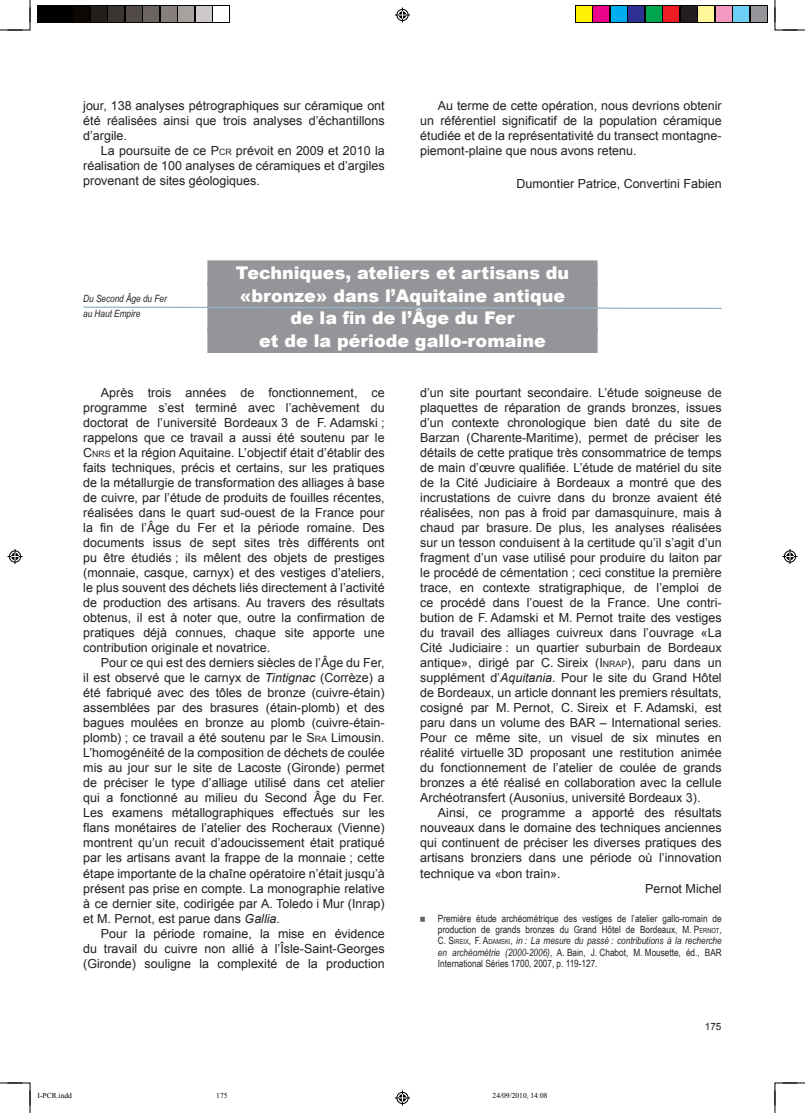
<style>
.page{position:relative;width:805px;height:1113px;background:#fff}
.page>*{position:absolute;margin:0;border:0;box-sizing:border-box;transform-origin:0 0}
.B_site{font:900 17.5px "Arial";color:#fff}
.B_txt{font:12.5px/15px "Arial";color:#231f20;text-align:justify}
.B_auteur{font:12.5px "Arial";color:#231f20}
.B_biblio{font:10px/11.2px "Arial Narrow";color:#231f20;text-align:justify}
.B_chrono_g{font:italic 10px "Arial Narrow";color:#231f20}
.t1{font:10px "Arial";color:#231f20}
.t2{font:7.5px "Times New Roman";color:#000}
.s1{font-size:8.75px}
.s2{font-style:italic}
.s3{font-size:7px}
</style>
<div class="page">
<div style="left:207px;top:260px;width:390px;height:25px;background:#939598"></div>
<div style="left:207px;top:283px;width:390px;height:25px;background:#939598"></div>
<div style="left:207px;top:305px;width:390px;height:25px;background:#939598"></div>
<div style="left:207px;top:328px;width:390px;height:25px;background:#939598"></div>
<svg style="left:83px;top:306px;width:639px;height:4px"></svg>
<svg style="left:420px;top:916px;width:4px;height:5px"></svg>
<svg style="left:38px;top:5px;width:192px;height:17px"></svg>
<div style="left:39px;top:6px;width:15px;height:15px;background:#000"></div>
<div style="left:56px;top:6px;width:15px;height:15px;background:#000"></div>
<div style="left:74px;top:6px;width:15px;height:15px;background:#0c0806"></div>
<div style="left:91px;top:6px;width:15px;height:15px;background:#241e1b"></div>
<div style="left:109px;top:6px;width:15px;height:15px;background:#3b3532"></div>
<div style="left:126px;top:6px;width:15px;height:15px;background:#524a47"></div>
<div style="left:144px;top:6px;width:15px;height:15px;background:#6b6360"></div>
<div style="left:161px;top:6px;width:15px;height:15px;background:#867f7c"></div>
<div style="left:179px;top:6px;width:15px;height:15px;background:#a7a2a0"></div>
<div style="left:196px;top:6px;width:15px;height:15px;background:#cdc9c8"></div>
<div style="left:214px;top:6px;width:15px;height:15px;background:#fff"></div>
<svg style="left:575px;top:5px;width:192px;height:17px"></svg>
<div style="left:575px;top:6px;width:15px;height:15px;background:#fff101"></div>
<div style="left:593px;top:6px;width:15px;height:15px;background:#ed028c"></div>
<div style="left:610px;top:6px;width:15px;height:15px;background:#00aeef"></div>
<div style="left:628px;top:6px;width:15px;height:15px;background:#2e3092"></div>
<div style="left:645px;top:6px;width:15px;height:15px;background:#00a54f"></div>
<div style="left:663px;top:6px;width:15px;height:15px;background:#ee1d23"></div>
<div style="left:680px;top:6px;width:15px;height:15px;background:#231f20"></div>
<div style="left:698px;top:6px;width:15px;height:15px;background:#fff79a"></div>
<div style="left:715px;top:6px;width:15px;height:15px;background:#f499c2"></div>
<div style="left:733px;top:6px;width:15px;height:15px;background:#6bcff6"></div>
<div style="left:750px;top:6px;width:15px;height:15px;background:#939598"></div>
<svg style="left:0;top:0;width:31px;height:31px"></svg>
<svg style="left:774px;top:0;width:30px;height:31px"></svg>
<svg style="left:0;top:1082px;width:31px;height:30px"></svg>
<svg style="left:774px;top:1082px;width:30px;height:30px"></svg>
<svg style="left:395px;top:8px;width:15px;height:14px"></svg>
<svg style="left:395px;top:1090px;width:15px;height:15px"></svg>
<svg style="left:8px;top:549px;width:14px;height:15px"></svg>
<svg style="left:782px;top:549px;width:15px;height:15px"></svg>
<p class="B_txt" style="left:83px;top:98px;width:303px">jour, 138 analyses pétrographiques sur céramique ont été réalisées ainsi que trois analyses d’échantillons d’argile.</p>
<p class="B_txt" style="left:83px;top:143px;width:303px;text-indent:18px">La poursuite de ce P<span class="s1">CR</span> prévoit en 2009 et 2010 la réalisation de 100 analyses de céramiques et d’argiles provenant de sites géologiques.</p>
<p class="B_txt" style="left:420px;top:98px;width:303px;text-indent:18px">Au terme de cette opération, nous devrions obtenir un référentiel significatif de la population céramique étudiée et de la représentativité du transect montagne&shy;piemont-plaine que nous avons retenu.</p>
<p class="B_auteur" style="left:516px;top:175px;width:206px">Dumontier Patrice, Convertini Fabien</p>
<p class="B_site" style="left:235px;top:260px;width:335px">Techniques, ateliers et artisans du</p>
<p class="B_site" style="left:240px;top:283px;width:326px">«bronze» dans l’Aquitaine antique</p>
<p class="B_site" style="left:290px;top:305px;width:226px">de la fin de l’Âge du Fer</p>
<p class="B_site" style="left:259px;top:328px;width:288px">et de la période gallo-romaine</p>
<p class="B_txt" style="left:83px;top:385px;width:303px;text-indent:18px">Après trois années de fonctionnement, ce programme s’est terminé avec l’achèvement du doctorat de l’université Bordeaux 3 de F. Adamski ; rappelons que ce travail a aussi été soutenu par le C<span class="s1">NRS</span> et la région Aquitaine. L’objectif était d’établir des faits techniques, précis et certains, sur les pratiques de la métallurgie de transformation des alliages à base de cuivre, par l’étude de produits de fouilles récentes, réalisées dans le quart sud-ouest de la France pour la fin de l’Âge du Fer et la période romaine. Des documents issus de sept sites très différents ont pu être étudiés ; ils mêlent des objets de prestiges (monnaie, casque, carnyx) et des vestiges d’ateliers, le plus souvent des déchets liés directement à l’activité de production des artisans. Au travers des résultats obtenus, il est à noter que, outre la confirmation de pratiques déjà connues, chaque site apporte une contribution originale et novatrice.</p>
<p class="B_txt" style="left:83px;top:655px;width:303px;text-indent:18px">Pour ce qui est des derniers siècles de l’Âge du Fer, il est observé que le carnyx de <span class="s2">Tintignac</span> (Corrèze) a été fabriqué avec des tôles de bronze (cuivre-étain) assemblées par des brasures (étain-plomb) et des bagues moulées en bronze au plomb (cuivre-étain&shy;plomb) ; ce travail a été soutenu par le S<span class="s1">RA</span> Limousin.<br>L’homogénéité de la composition de déchets de coulée mis au jour sur le site de Lacoste (Gironde) permet de préciser le type d’alliage utilisé dans cet atelier qui a fonctionné au milieu du Second Âge du Fer.<br>Les examens métallographiques effectués sur les flans monétaires de l’atelier des Rocheraux (Vienne) montrent qu’un recuit d’adoucissement était pratiqué par les artisans avant la frappe de la monnaie ; cette étape importante de la chaîne opératoire n’était jusqu’à présent pas prise en compte. La monographie relative à ce dernier site, codirigée par A. Toledo i Mur (Inrap) et M. Pernot, est parue dans <span class="s2">Gallia</span>.</p>
<p class="B_txt" style="left:83px;top:925px;width:303px;text-indent:18px">Pour la période romaine, la mise en évidence du travail du cuivre non allié à l’Îsle-Saint-Georges (Gironde) souligne la complexité de la production</p>
<p class="B_chrono_g" style="left:83px;top:292px;width:85px">Du Second Âge du Fer</p>
<p class="B_chrono_g" style="left:83px;top:307px;width:58px">au Haut Empire</p>
<p class="B_txt" style="left:420px;top:385px;width:303px">d’un site pourtant secondaire. L’étude soigneuse de plaquettes de réparation de grands bronzes, issues d’un contexte chronologique bien daté du site de Barzan (Charente-Maritime), permet de préciser les détails de cette pratique très consommatrice de temps de main d’œuvre qualifiée. L’étude de matériel du site de la Cité Judiciaire à Bordeaux a montré que des incrustations de cuivre dans du bronze avaient été réalisées, non pas à froid par damasquinure, mais à chaud par brasure. De plus, les analyses réalisées sur un tesson conduisent à la certitude qu’il s’agit d’un fragment d’un vase utilisé pour produire du laiton par le procédé de cémentation ; ceci constitue la première trace, en contexte stratigraphique, de l’emploi de ce procédé dans l’ouest de la France. Une contri&shy;bution de F. Adamski et M. Pernot traite des vestiges du travail des alliages cuivreux dans l’ouvrage «La Cité Judiciaire : un quartier suburbain de Bordeaux antique», dirigé par C. Sireix (I<span class="s1">NRAP</span>), paru dans un supplément d’<span class="s2">Aquitania</span>. Pour le site du Grand Hôtel de Bordeaux, un article donnant les premiers résultats, cosigné par M. Pernot, C. Sireix et F. Adamski, est paru dans un volume des BAR – International series.<br>Pour ce même site, un visuel de six minutes en réalité virtuelle 3D proposant une restitution animée du fonctionnement de l’atelier de coulée de grands bronzes a été réalisé en collaboration avec la cellule Archéotransfert (Ausonius, université Bordeaux 3).</p>
<p class="B_txt" style="left:420px;top:805px;width:303px;text-indent:18px">Ainsi, ce programme a apporté des résultats nouveaux dans le domaine des techniques anciennes qui continuent de préciser les diverses pratiques des artisans bronziers dans une période où l’innovation technique va «bon train».</p>
<p class="B_auteur" style="left:645px;top:879px;width:78px">Pernot Michel</p>
<p class="B_biblio" style="left:437px;top:912px;width:285px">Première étude archéométrique des vestiges de l’atelier gallo-romain de production de grands bronzes du Grand Hôtel de Bordeaux, M. P<span class="s3">ERNOT</span>, C. S<span class="s3">IREIX</span>, F. A<span class="s3">DAMSKI</span>, <span class="s2">in : La mesure du passé : contributions à la recherche en archéométrie (2000-2006)</span>, A. Bain, J. Chabot, M. Mousette, éd., BAR International Séries 1700, 2007, p. 119-127.</p>
<p class="t2" style="left:38px;top:1090px;width:36px">I-PCR.indd</p>
<p class="t2" style="left:216px;top:1090px;width:13px">175</p>
<p class="t2" style="left:492px;top:1090px;width:57px">24/09/2010, 14:08</p>
<p class="t1" style="left:704px;top:1019px;width:18px">175</p>
</div>
